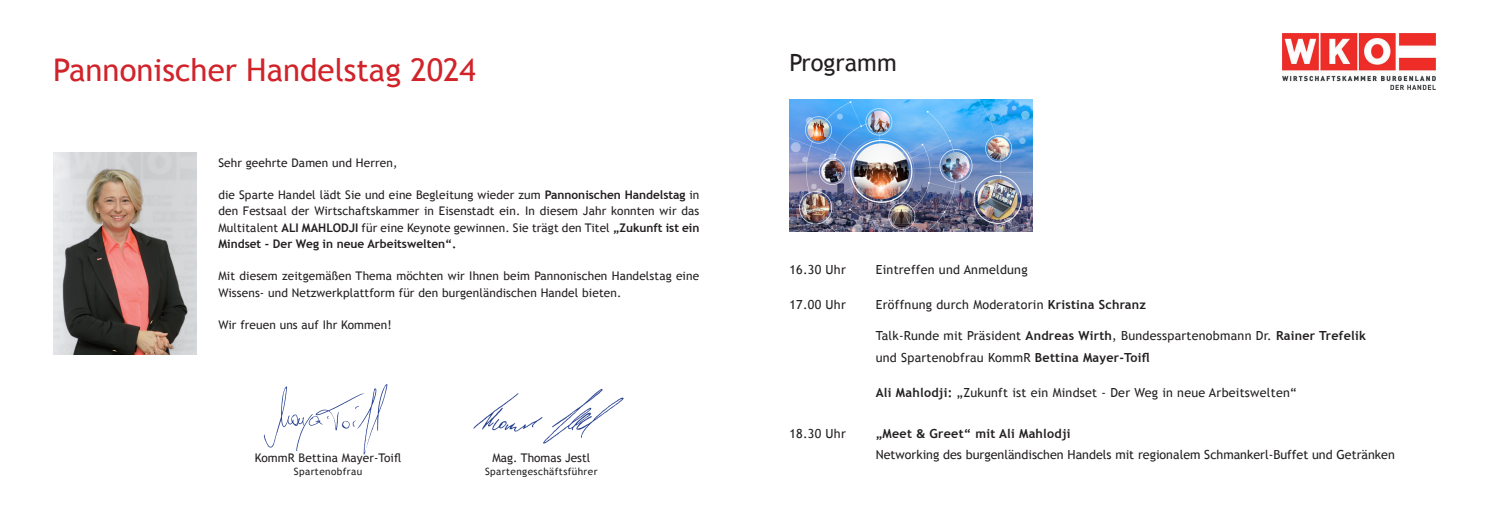
<style>
.page{position:relative;width:1489px;height:527px;background:#fff}
.page>*{position:absolute;margin:0;border:0;box-sizing:border-box;transform-origin:0 0}
.t1{font:31.25px "Trebuchet MS";color:#d1232a}
.t2{font:23.75px "Trebuchet MS";color:#231f20}
.t3{font:12.5px "Trebuchet MS";letter-spacing:.02em;color:#231f20}
.t4{font:12.5px "Trebuchet MS";color:#231f20}
.t5{font:700 12.5px "Trebuchet MS";letter-spacing:.02em;color:#231f20}
.t6{font:11.88px/16.2px "Trebuchet MS";letter-spacing:.01em;color:#231f20;text-align:justify}
.t7{font:10px "Trebuchet MS";letter-spacing:.04em;color:#231f20}
.s1{font-weight:700}
.s2{font-family:"Frutiger LT Pro"}
</style>
<div class="page">
<img style="left:473px;top:388px;width:151px;height:56px">
<img style="left:789px;top:99px;width:243px;height:132px">
<img style="left:53px;top:153px;width:143px;height:201px">
<img style="left:1282px;top:34px;width:153px;height:55px">
<img style="left:264px;top:384px;width:124px;height:71px">
<p class="t1" style="left:53px;top:52px;width:424px">Pannonischer Handelstag 2024</p>
<p class="t6" style="left:218px;top:154px;width:180px">Sehr geehrte Damen und Herren,</p>
<p class="t6" style="left:218px;top:187px;width:482px">die Sparte Handel lädt Sie und eine Begleitung wieder zum <span class="s1">Pannonischen Handelstag</span> in den Festsaal der Wirtschaftskammer in Eisenstadt ein. In diesem Jahr konnten wir das Multitalent <span class="s1">ALI MAHLODJI</span> für eine Keynote gewinnen. Sie trägt den Titel <span class="s1">„Zukunft ist ein Mindset - Der Weg in neue Arbeitswelten“.</span></p>
<p class="t6" style="left:218px;top:268px;width:482px">Mit diesem zeitgemäßen Thema möchten wir Ihnen beim Pannonischen Handelstag eine<br>Wissens- und Netzwerkplattform für den burgenländischen Handel bieten.</p>
<p class="t6" style="left:218px;top:317px;width:175px">Wir freuen uns auf Ihr Kommen!</p>
<p class="t6" style="left:255px;top:449px;width:148px">KommR Bettina Mayer-Toifl</p>
<p class="t7" style="left:294px;top:465px;width:70px">Spartenobfrau</p>
<p class="t6" style="left:492px;top:449px;width:99px">Mag. Thomas Jestl</p>
<p class="t7" style="left:485px;top:465px;width:114px">Spartengeschäftsführer</p>
<p class="t2" style="left:789px;top:48px;width:109px">Programm</p>
<p class="t3" style="left:789px;top:262px;width:58px">16.30 Uhr</p>
<p class="t3" style="left:875px;top:262px;width:153px">Eintreffen und Anmeldung</p>
<p class="t3" style="left:789px;top:297px;width:58px">17.00 Uhr</p>
<p class="t3" style="left:875px;top:297px;width:272px">Eröffnung durch Moderatorin <span class="s1">Kristina Schranz</span></p>
<p class="t3" style="left:875px;top:328px;width:491px">Talk-Runde mit Präsident <span class="s1">Andreas Wirth</span>, Bundesspartenobmann Dr. <span class="s1">Rainer Trefelik</span></p>
<p class="t3" style="left:875px;top:349px;width:275px">und Spartenobfrau KommR <span class="s1">Bettina Mayer-Toifl</span></p>
<p class="t3" style="left:875px;top:384px;width:422px"><span class="s1">Ali Mahlodji:</span> „Zukunft ist ein Mindset - Der Weg in neue Arbeitswelten“</p>
<p class="t3" style="left:789px;top:425px;width:58px">18.30 Uhr</p>
<p class="t5" style="left:875px;top:425px;width:196px">„Meet <span class="s2">&amp;</span> Greet“ mit Ali Mahlodji</p>
<p class="t4" style="left:875px;top:447px;width:520px">Networking des burgenländischen Handels mit regionalem Schmankerl-Buffet und Getränken</p>
</div>
